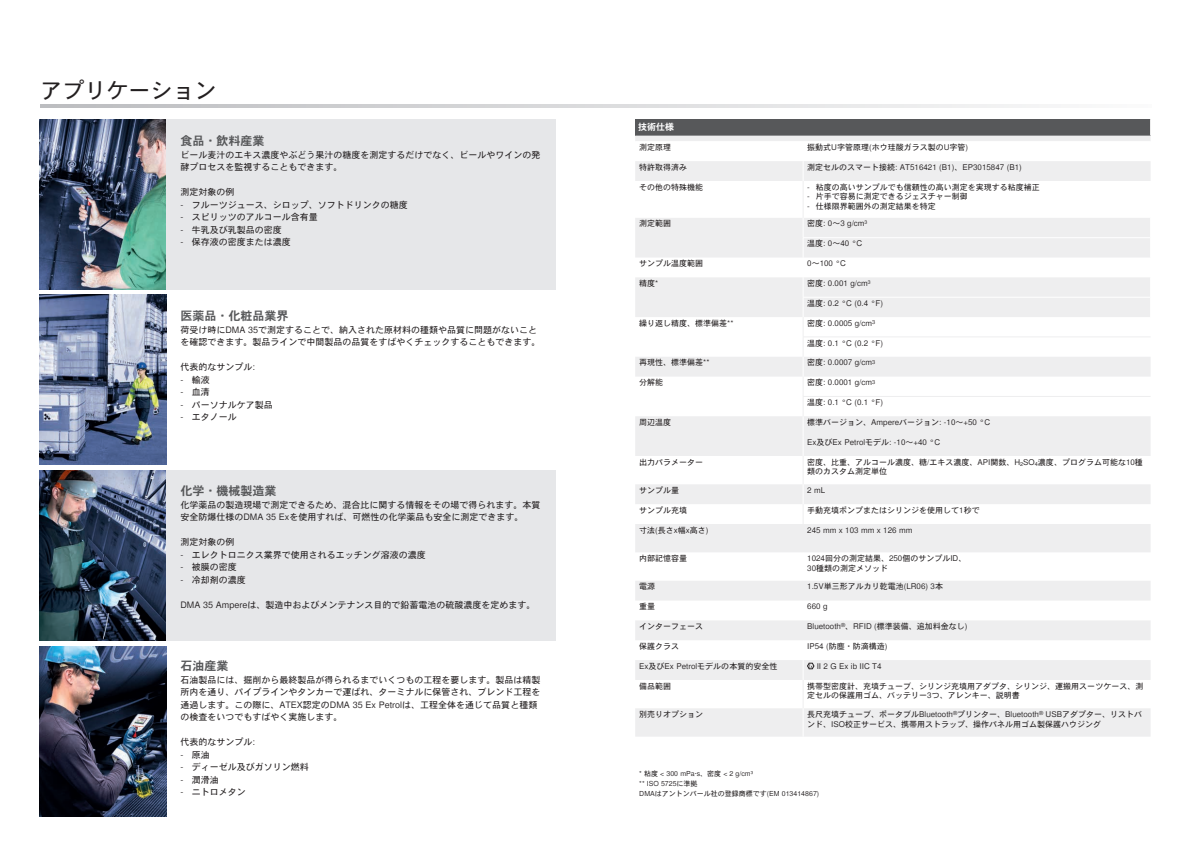
<style>
.page{position:relative;width:1191px;height:842px;background:#fff}
.page>*{position:absolute;margin:0;border:0;box-sizing:border-box;transform-origin:0 0}
.t1{font:22px "URW Heisei Gothic";color:#231f20}
.t2{font:700 12px "URW Heisei Gothic";color:#57585a}
.t3{font:9px/12px "URW Heisei Gothic";color:#231f20}
.t4{font:700 9px "URW Heisei Gothic";color:#fff}
.t5{font:8px/9.6px "URW Heisei Gothic";color:#231f20}
.t6{font:7px/10px "URW Heisei Gothic";color:#231f20}
</style>
<div class="page">
<hr style="left:40px;top:105px;width:1111px;height:3px;background:#bcbdc0">
<svg style="left:635px;top:218px;width:515px;height:519px;fill:#eeeeef"></svg>
<hr style="left:803px;top:297px;width:347px;height:1px;background:#fff">
<hr style="left:803px;top:181px;width:1px;height:37px;background:#eeeeef">
<hr style="left:803px;top:337px;width:347px;height:1px;background:#eeeeef">
<hr style="left:803px;top:396px;width:347px;height:1px;background:#eeeeef">
<svg style="left:635px;top:119px;width:516px;height:62px"></svg>
<hr style="left:803px;top:237px;width:347px;height:1px;background:#fff">
<svg style="left:803px;top:218px;width:11px;height:519px"></svg>
<img style="left:40px;top:471px;width:126px;height:170px">
<div style="left:166px;top:471px;width:390px;height:170px;background:#e6e7e9"></div>
<img style="left:40px;top:119px;width:126px;height:170px">
<div style="left:166px;top:119px;width:390px;height:170px;background:#e6e7e9"></div>
<img style="left:40px;top:295px;width:126px;height:170px">
<img style="left:40px;top:646px;width:126px;height:170px">
<h1 class="t1" style="left:40px;top:74px;width:178px">アプリケーション</h1>
<h2 class="t2" style="left:180px;top:134px;width:85px">食品・飲料産業</h2>
<p class="t3" style="left:180px;top:148px;width:362px">ビール麦汁のエキス濃度やぶどう果汁の糖度を測定するだけでなく、ビールやワインの発酵プロセスを監視することもできます。</p>
<p class="t3" style="left:180px;top:186px;width:55px">測定対象の例</p>
<p class="t3" style="left:180px;top:198px;width:229px">- フルーツジュース、シロップ、ソフトドリンクの糖度</p>
<p class="t3" style="left:180px;top:211px;width:139px">- スピリッツのアルコール含有量</p>
<p class="t3" style="left:180px;top:223px;width:103px">- 牛乳及び乳製品の密度</p>
<p class="t3" style="left:180px;top:236px;width:112px">- 保存液の密度または濃度</p>
<h2 class="t2" style="left:180px;top:309px;width:110px">医薬品・化粧品業界</h2>
<p class="t3" style="left:180px;top:323px;width:362px">荷受け時にDMA 35で測定することで、納入された原材料の種類や品質に問題がないことを確認できます。製品ラインで中間製品の品質をすばやくチェックすることもできます。</p>
<p class="t3" style="left:180px;top:361px;width:76px">代表的なサンプル:</p>
<p class="t3" style="left:180px;top:373px;width:31px">- 輸液</p>
<p class="t3" style="left:180px;top:386px;width:31px">- 血清</p>
<p class="t3" style="left:180px;top:398px;width:94px">- パーソナルケア製品</p>
<p class="t3" style="left:180px;top:411px;width:58px">- エタノール</p>
<h2 class="t2" style="left:180px;top:484px;width:98px">化学・機械製造業</h2>
<p class="t3" style="left:180px;top:498px;width:362px">化学薬品の製造現場で測定できるため、混合比に関する情報をその場で得られます。本質安全防爆仕様のDMA 35 Exを使用すれば、可燃性の化学薬品も安全に測定できます。</p>
<p class="t3" style="left:180px;top:536px;width:55px">測定対象の例</p>
<p class="t3" style="left:180px;top:548px;width:247px">- エレクトロニクス業界で使用されるエッチング溶液の濃度</p>
<p class="t3" style="left:180px;top:561px;width:58px">- 被膜の密度</p>
<p class="t3" style="left:180px;top:573px;width:67px">- 冷却剤の濃度</p>
<p class="t3" style="left:180px;top:598px;width:357px">DMA 35 Ampereは、製造中およびメンテナンス目的で鉛蓄電池の硫酸濃度を定めます。</p>
<h2 class="t2" style="left:180px;top:659px;width:49px">石油産業</h2>
<p class="t3" style="left:180px;top:673px;width:362px;line-height:12.5px">石油製品には、掘削から最終製品が得られるまでいくつもの工程を要します。製品は精製所内を通り、パイプラインやタンカーで運ばれ、ターミナルに保管され、ブレンド工程を通過します。この際に、ATEX認定のDMA 35 Ex Petrolは、工程全体を通じて品質と種類の検査をいつでもすばやく実施します。</p>
<p class="t3" style="left:180px;top:736px;width:76px">代表的なサンプル:</p>
<p class="t3" style="left:180px;top:748px;width:31px">- 原油</p>
<p class="t3" style="left:180px;top:761px;width:130px">- ディーゼル及びガソリン燃料</p>
<p class="t3" style="left:180px;top:773px;width:40px">- 潤滑油</p>
<p class="t3" style="left:180px;top:786px;width:67px">- ニトロメタン</p>
<p class="t4" style="left:638px;top:122px;width:37px">技術仕様</p>
<p class="t5" style="left:639px;top:142px;width:33px">測定原理</p>
<p class="t5" style="left:807px;top:142px;width:162px">振動式U字管原理(ホウ珪酸ガラス製のU字管)</p>
<p class="t5" style="left:639px;top:162px;width:49px">特許取得済み</p>
<p class="t5" style="left:807px;top:162px;width:216px">測定セルのスマート接続: AT516421 (B1)、EP3015847 (B1)</p>
<p class="t5" style="left:639px;top:182px;width:65px">その他の特殊機能</p>
<p class="t5" style="left:807px;top:182px;width:234px">- 粘度の高いサンプルでも信頼性の高い測定を実現する粘度補正</p>
<p class="t5" style="left:807px;top:191px;width:162px">- 片手で容易に測定できるジェスチャー制御</p>
<p class="t5" style="left:807px;top:201px;width:130px">- 仕様限界範囲外の測定結果を特定</p>
<p class="t5" style="left:639px;top:218px;width:33px">測定範囲</p>
<p class="t5" style="left:807px;top:218px;width:62px">密度: 0～3 g/cm³</p>
<p class="t5" style="left:807px;top:238px;width:57px">温度: 0～40 °C</p>
<p class="t5" style="left:639px;top:258px;width:65px">サンプル温度範囲</p>
<p class="t5" style="left:807px;top:258px;width:40px">0～100 °C</p>
<p class="t5" style="left:639px;top:278px;width:21px">精度*</p>
<p class="t5" style="left:807px;top:278px;width:65px">密度: 0.001 g/cm³</p>
<p class="t5" style="left:807px;top:298px;width:77px">温度: 0.2 °C (0.4 °F)</p>
<p class="t5" style="left:639px;top:318px;width:96px">繰り返し精度、標準偏差**</p>
<p class="t5" style="left:807px;top:318px;width:70px">密度: 0.0005 g/cm<sup>3</sup></p>
<p class="t5" style="left:807px;top:337px;width:77px">温度: 0.1 °C (0.2 °F)</p>
<p class="t5" style="left:639px;top:357px;width:72px">再現性、標準偏差**</p>
<p class="t5" style="left:807px;top:357px;width:70px">密度: 0.0007 g/cm<sup>3</sup></p>
<p class="t5" style="left:639px;top:377px;width:25px">分解能</p>
<p class="t5" style="left:807px;top:377px;width:70px">密度: 0.0001 g/cm<sup>3</sup></p>
<p class="t5" style="left:807px;top:397px;width:77px">温度: 0.1 °C (0.1 °F)</p>
<p class="t5" style="left:639px;top:417px;width:33px">周辺温度</p>
<p class="t5" style="left:807px;top:417px;width:184px">標準バージョン、Ampereバージョン: -10～+50 °C</p>
<p class="t5" style="left:807px;top:437px;width:134px">Ex及びEx Petrolモデル: -10～+40 °C</p>
<p class="t5" style="left:639px;top:457px;width:65px">出力パラメーター</p>
<p class="t5" style="left:807px;top:457px;width:337px">密度、比重、アルコール濃度、糖/エキス濃度、API関数、H<sub>2</sub>SO<sub>4</sub>濃度、プログラム可能な10種類のカスタム測定単位</p>
<p class="t5" style="left:639px;top:485px;width:41px">サンプル量</p>
<p class="t5" style="left:807px;top:485px;width:20px">2 mL</p>
<p class="t5" style="left:639px;top:505px;width:49px">サンプル充填</p>
<p class="t5" style="left:807px;top:505px;width:174px">手動充填ポンプまたはシリンジを使用して1秒で</p>
<p class="t5" style="left:639px;top:525px;width:71px">寸法(長さx幅x高さ)</p>
<p class="t5" style="left:807px;top:525px;width:107px">245 mm x 103 mm x 126 mm</p>
<p class="t5" style="left:639px;top:553px;width:49px">内部記憶容量</p>
<p class="t5" style="left:807px;top:553px;width:161px">1024回分の測定結果、250個のサンプルID、<br>30種類の測定メソッド</p>
<p class="t5" style="left:639px;top:581px;width:17px">電源</p>
<p class="t5" style="left:807px;top:581px;width:137px">1.5V単三形アルカリ乾電池(LR06) 3本</p>
<p class="t5" style="left:639px;top:601px;width:17px">重量</p>
<p class="t5" style="left:807px;top:601px;width:22px">660 g</p>
<p class="t5" style="left:639px;top:621px;width:65px">インターフェース</p>
<p class="t5" style="left:807px;top:621px;width:162px">Bluetooth<sup>®</sup>、RFID (標準装備、追加料金なし)</p>
<p class="t5" style="left:639px;top:641px;width:41px">保護クラス</p>
<p class="t5" style="left:807px;top:641px;width:82px">IP54 (防塵・防滴構造)</p>
<p class="t5" style="left:639px;top:661px;width:140px">Ex及びEx Petrolモデルの本質的安全性</p>
<p class="t5" style="left:816px;top:661px;width:66px">II 2 G Ex ib IIC T4</p>
<p class="t5" style="left:639px;top:680px;width:33px">備品範囲</p>
<p class="t5" style="left:807px;top:680px;width:337px">携帯型密度計、充填チューブ、シリンジ充填用アダプタ、シリンジ、運搬用スーツケース、測定セルの保護用ゴム、バッテリー3つ、アレンキー、説明書</p>
<p class="t5" style="left:639px;top:709px;width:65px">別売りオプション</p>
<p class="t5" style="left:807px;top:709px;width:336px">長尺充填チューブ、ポータブルBluetooth<sup>®</sup>プリンター、Bluetooth<sup>®</sup> USBアダプター、リストバンド、ISO校正サービス、携帯用ストラップ、操作パネル用ゴム製保護ハウジング</p>
<p class="t6" style="left:639px;top:768px;width:181px">* 粘度 &lt; 300 mPa·s、密度 &lt; 2 g/cm³<br>** ISO 5725に準拠<br>DMAはアントンパール社の登録商標です(EM 013414867)</p>
</div>
